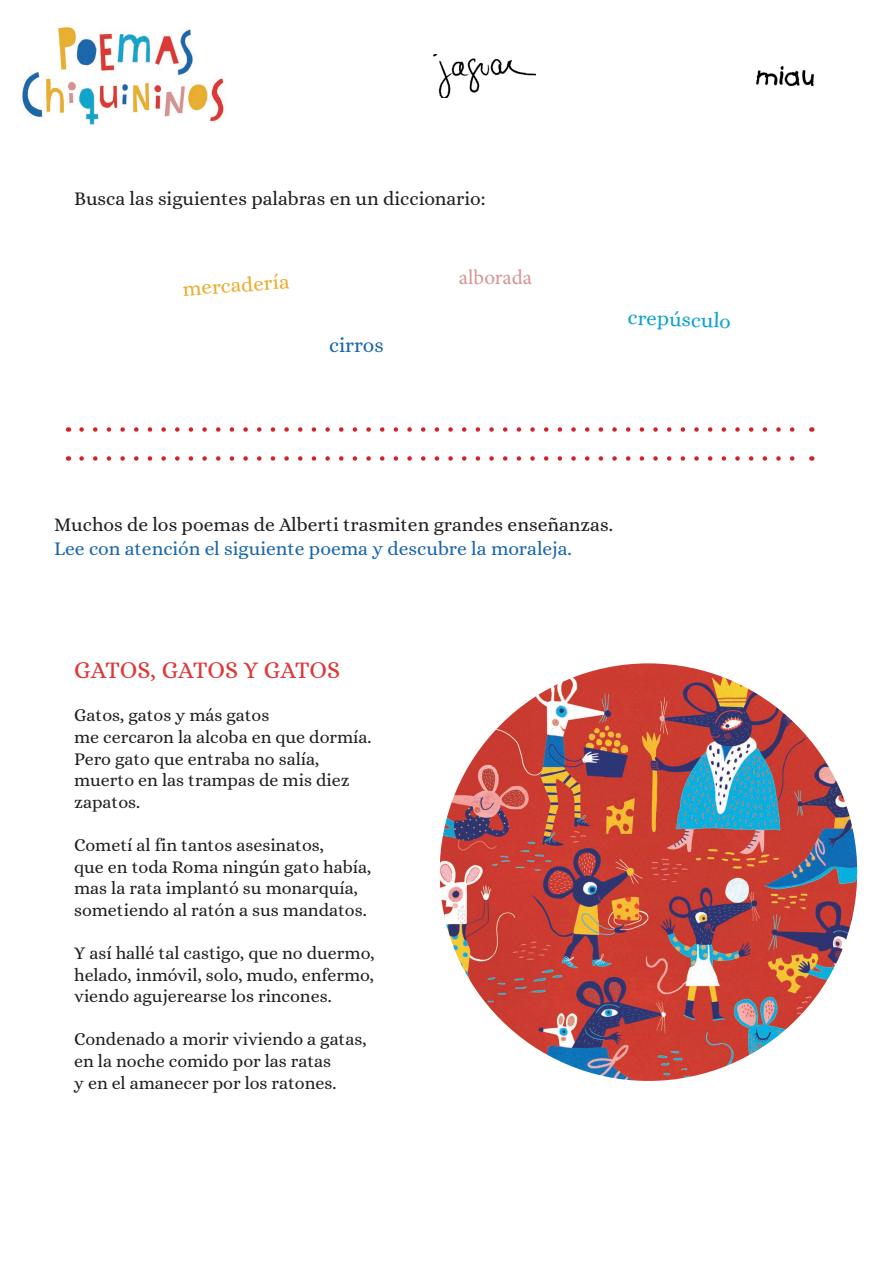
<style>
.page{position:relative;width:893px;height:1263px;background:#fff}
.page>*{position:absolute;margin:0;border:0;box-sizing:border-box;transform-origin:0 0}
.t1{font:24px "Alice";color:#dc3938}
.t2{font:21px "Alice";color:#e8af31}
.t3{font:21px "Alice";color:#10a4ca}
.t4{font:21px "Minion Pro";color:#d69391}
.t5{font:21px "Alice";color:#1b67aa}
.t6{font:19.5px "Alice";color:#231f20}
.t7{font:19.5px "Alice";color:#1a67aa}
.t8{font:18px/21.6px "Alice";color:#231f20}
</style>
<div class="page">
<img style="left:22px;top:27px;width:202px;height:98px">
<img style="left:433px;top:55px;width:102px;height:42px">
<img style="left:756px;top:66px;width:58px;height:21px">
<svg style="left:82px;top:427px;width:713px;height:5px"></svg>
<svg style="left:82px;top:456px;width:713px;height:5px"></svg>
<img style="left:440px;top:663px;width:417px;height:418px;border-radius:209px">
<p class="t6" style="left:74px;top:188px;width:413px">Busca las siguientes palabras en un diccionario:</p>
<p class="t2" style="left:182px;top:277px;width:108px;rotate:-4deg">mercadería</p>
<p class="t5" style="left:329px;top:334px;width:56px">cirros</p>
<p class="t4" style="left:459px;top:264px;width:75px">alborada</p>
<p class="t3" style="left:628px;top:306px;width:105px;rotate:2deg">crepúsculo</p>
<p class="t6" style="left:54px;top:514px;width:561px">Muchos de los poemas de Alberti trasmiten grandes enseñanzas.</p>
<p class="t7" style="left:54px;top:538px;width:519px">Lee con atención el siguiente poema y descubre la moraleja.</p>
<p class="t1" style="left:74px;top:657px;width:268px">GATOS, GATOS Y GATOS</p>
<p class="t8" style="left:74px;top:706px;width:197px">Gatos, gatos y más gatos</p>
<p class="t8" style="left:74px;top:727px;width:299px">me cercaron la alcoba en que dormía.</p>
<p class="t8" style="left:74px;top:749px;width:247px">Pero gato que entraba no salía,</p>
<p class="t8" style="left:74px;top:770px;width:277px">muerto en las trampas de mis diez zapatos.</p>
<p class="t8" style="left:74px;top:835px;width:252px">Cometí al fin tantos asesinatos,</p>
<p class="t8" style="left:74px;top:857px;width:299px">que en toda Roma ningún gato había,</p>
<p class="t8" style="left:74px;top:878px;width:286px">mas la rata implantó su monarquía,</p>
<p class="t8" style="left:74px;top:900px;width:294px">sometiendo al ratón a sus mandatos.</p>
<p class="t8" style="left:74px;top:943px;width:302px">Y así hallé tal castigo, que no duermo,</p>
<p class="t8" style="left:74px;top:965px;width:301px">helado, inmóvil, solo, mudo, enfermo,</p>
<p class="t8" style="left:74px;top:986px;width:259px">viendo agujerearse los rincones.</p>
<p class="t8" style="left:74px;top:1030px;width:294px">Condenado a morir viviendo a gatas,</p>
<p class="t8" style="left:74px;top:1051px;width:259px">en la noche comido por las ratas</p>
<p class="t8" style="left:74px;top:1073px;width:264px">y en el amanecer por los ratones.</p>
</div>
